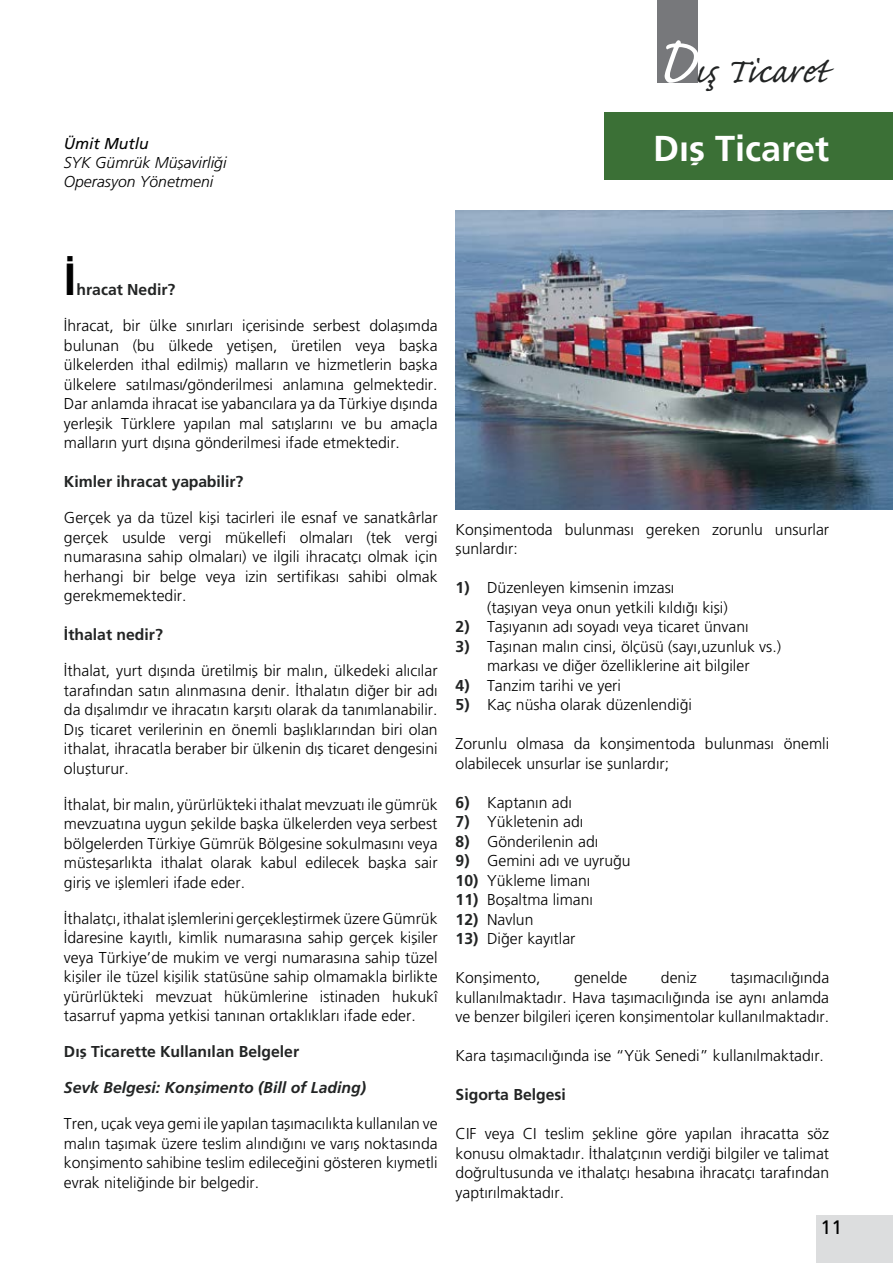
<style>
.page{position:relative;width:893px;height:1263px;background:#fff}
.page>*{position:absolute;margin:0;border:0;box-sizing:border-box;transform-origin:0 0}
.t1{font:45px "Caflisch Script Pro";color:#222424}
.t2{font:45px "Frutiger Bold Tr";color:#000}
.t3{font:36px "Frutiger Bold Tr";color:#fff}
.t4{font:19.5px "Frutiger Tr";color:#000}
.t5{font:15.75px/19.5px "Frutiger Tr Light Nr";color:#000;text-align:justify}
.t6{font:15.75px "Frutiger Bold Tr";color:#222424}
.t7{font:italic 300 15.75px/18.9px "Frutiger Tr";color:#000}
.t8{font:15.75px "Frutiger Bold Italic Tr";color:#222424}
.t9{font:italic 15.75px "Frutiger Tr";color:#000}
.s1{font-size:85.5px;color:#fff}
.s2{font-family:"Frutiger Bold Tr";color:#222424}
</style>
<div class="page">
<div style="left:816px;top:1216px;width:77px;height:47px;background:#dcddde"></div>
<div style="left:605px;top:113px;width:288px;height:67px;background:#3b7036"></div>
<div style="left:658px;top:0;width:40px;height:82px;background:#77787b"></div>
<img style="left:456px;top:210px;width:437px;height:299px">
<p class="t9" style="left:64px;top:135px;width:86px">Ümit Mutlu</p>
<p class="t7" style="left:64px;top:153px;width:164px">SYK Gümrük Müşavirliği<br>Operasyon Yönetmeni</p>
<h1 class="t1" style="left:654px;top:48px;width:181px"><span class="s1">D</span>ış Ticaret</h1>
<h2 class="t3" style="left:653px;top:127px;width:178px">Dış Ticaret</h2>
<h1 class="t2" style="left:64px;top:253px;width:14px">İ</h1>
<p class="t6" style="left:76px;top:280px;width:100px">hracat Nedir?</p>
<p class="t5" style="left:64px;top:316px;width:375px">İhracat, bir ülke sınırları içerisinde serbest dolaşımda bulunan (bu ülkede yetişen, üretilen veya başka ülkelerden ithal edilmiş) malların ve hizmetlerin başka ülkelere satılması/gönderilmesi anlamına gelmektedir.<br>Dar anlamda ihracat ise yabancılara ya da Türkiye dışında yerleşik Türklere yapılan mal satışlarını ve bu amaçla malların yurt dışına gönderilmesi ifade etmektedir.</p>
<p class="t6" style="left:64px;top:472px;width:181px">Kimler ihracat yapabilir?</p>
<p class="t5" style="left:64px;top:508px;width:375px">Gerçek ya da tüzel kişi tacirleri ile esnaf ve sanatkârlar gerçek usulde vergi mükellefi olmaları (tek vergi numarasına sahip olmaları) ve ilgili ihracatçı olmak için herhangi bir belge veya izin sertifikası sahibi olmak gerekmemektedir.</p>
<p class="t6" style="left:64px;top:625px;width:100px">İthalat nedir?</p>
<p class="t5" style="left:64px;top:661px;width:375px">İthalat, yurt dışında üretilmiş bir malın, ülkedeki alıcılar tarafından satın alınmasına denir. İthalatın diğer bir adı da dışalımdır ve ihracatın karşıtı olarak da tanımlanabilir.<br>Dış ticaret verilerinin en önemli başlıklarından biri olan ithalat, ihracatla beraber bir ülkenin dış ticaret dengesini oluşturur.</p>
<p class="t5" style="left:64px;top:795px;width:375px">İthalat, bir malın, yürürlükteki ithalat mevzuatı ile gümrük mevzuatına uygun şekilde başka ülkelerden veya serbest bölgelerden Türkiye Gümrük Bölgesine sokulmasını veya müsteşarlıkta ithalat olarak kabul edilecek başka sair giriş ve işlemleri ifade eder.</p>
<p class="t5" style="left:64px;top:909px;width:375px">İthalatçı, ithalat işlemlerini gerçekleştirmek üzere Gümrük İdaresine kayıtlı, kimlik numarasına sahip gerçek kişiler veya Türkiye’de mukim ve vergi numarasına sahip tüzel kişiler ile tüzel kişilik statüsüne sahip olmamakla birlikte yürürlükteki mevzuat hükümlerine istinaden hukukî tasarruf yapma yetkisi tanınan ortaklıkları ifade eder.</p>
<p class="t6" style="left:64px;top:1042px;width:237px">Dış Ticarette Kullanılan Belgeler</p>
<p class="t8" style="left:64px;top:1078px;width:303px">Sevk Belgesi: Konşimento (Bill of Lading)</p>
<p class="t5" style="left:64px;top:1114px;width:375px">Tren, uçak veya gemi ile yapılan taşımacılıkta kullanılan ve malın taşımak üzere teslim alındığını ve varış noktasında konşimento sahibine teslim edileceğini gösteren kıymetli evrak niteliğinde bir belgedir.</p>
<p class="t5" style="left:456px;top:520px;width:375px">Konşimentoda bulunması gereken zorunlu unsurlar şunlardır:</p>
<p class="t5" style="left:487px;top:578px;width:242px;text-indent:-32px"><span class="s2">1)</span> Düzenleyen kimsenin imzası (taşıyan veya onun yetkili kıldığı kişi)</p>
<p class="t5" style="left:456px;top:617px;width:295px"><span class="s2">2)</span> Taşıyanın adı soyadı veya ticaret ünvanı</p>
<p class="t5" style="left:456px;top:637px;width:327px;text-align:center"><span class="s2">3)</span> Taşınan malın cinsi, ölçüsü (sayı,uzunluk vs.) markası ve diğer özelliklerine ait bilgiler</p>
<p class="t5" style="left:456px;top:676px;width:167px"><span class="s2">4)</span> Tanzim tarihi ve yeri</p>
<p class="t5" style="left:456px;top:695px;width:238px"><span class="s2">5)</span> Kaç nüsha olarak düzenlendiği</p>
<p class="t5" style="left:456px;top:734px;width:375px">Zorunlu olmasa da konşimentoda bulunması önemli olabilecek unsurlar ise şunlardır;</p>
<p class="t5" style="left:456px;top:793px;width:118px"><span class="s2">6)</span> Kaptanın adı</p>
<p class="t5" style="left:456px;top:812px;width:129px"><span class="s2">7)</span> Yükletenin adı</p>
<p class="t5" style="left:456px;top:832px;width:144px"><span class="s2">8)</span> Gönderilenin adı</p>
<p class="t5" style="left:456px;top:851px;width:177px"><span class="s2">9)</span> Gemini adı ve uyruğu</p>
<p class="t5" style="left:456px;top:871px;width:136px"><span class="s2">10)</span> Yükleme limanı</p>
<p class="t5" style="left:456px;top:890px;width:139px"><span class="s2">11)</span> Boşaltma limanı</p>
<p class="t5" style="left:456px;top:910px;width:79px"><span class="s2">12)</span> Navlun</p>
<p class="t5" style="left:456px;top:929px;width:121px"><span class="s2">13)</span> Diğer kayıtlar</p>
<p class="t5" style="left:456px;top:968px;width:86px">Konşimento,</p>
<p class="t5" style="left:574px;top:968px;width:55px">genelde</p>
<p class="t5" style="left:661px;top:968px;width:37px">deniz</p>
<p class="t5" style="left:456px;top:968px;width:375px;text-indent:275px">taşımacılığında kullanılmaktadır. Hava taşımacılığında ise aynı anlamda ve benzer bilgileri içeren konşimentolar kullanılmaktadır.</p>
<p class="t5" style="left:456px;top:1046px;width:370px">Kara taşımacılığında ise “Yük Senedi” kullanılmaktadır.</p>
<p class="t6" style="left:456px;top:1085px;width:112px">Sigorta Belgesi</p>
<p class="t5" style="left:456px;top:1124px;width:375px">CIF veya CI teslim şekline göre yapılan ihracatta söz konusu olmaktadır. İthalatçının verdiği bilgiler ve talimat doğrultusunda ve ithalatçı hesabına ihracatçı tarafından yaptırılmaktadır.</p>
<p class="t4" style="left:820px;top:1216px;width:23px">11</p>
</div>
